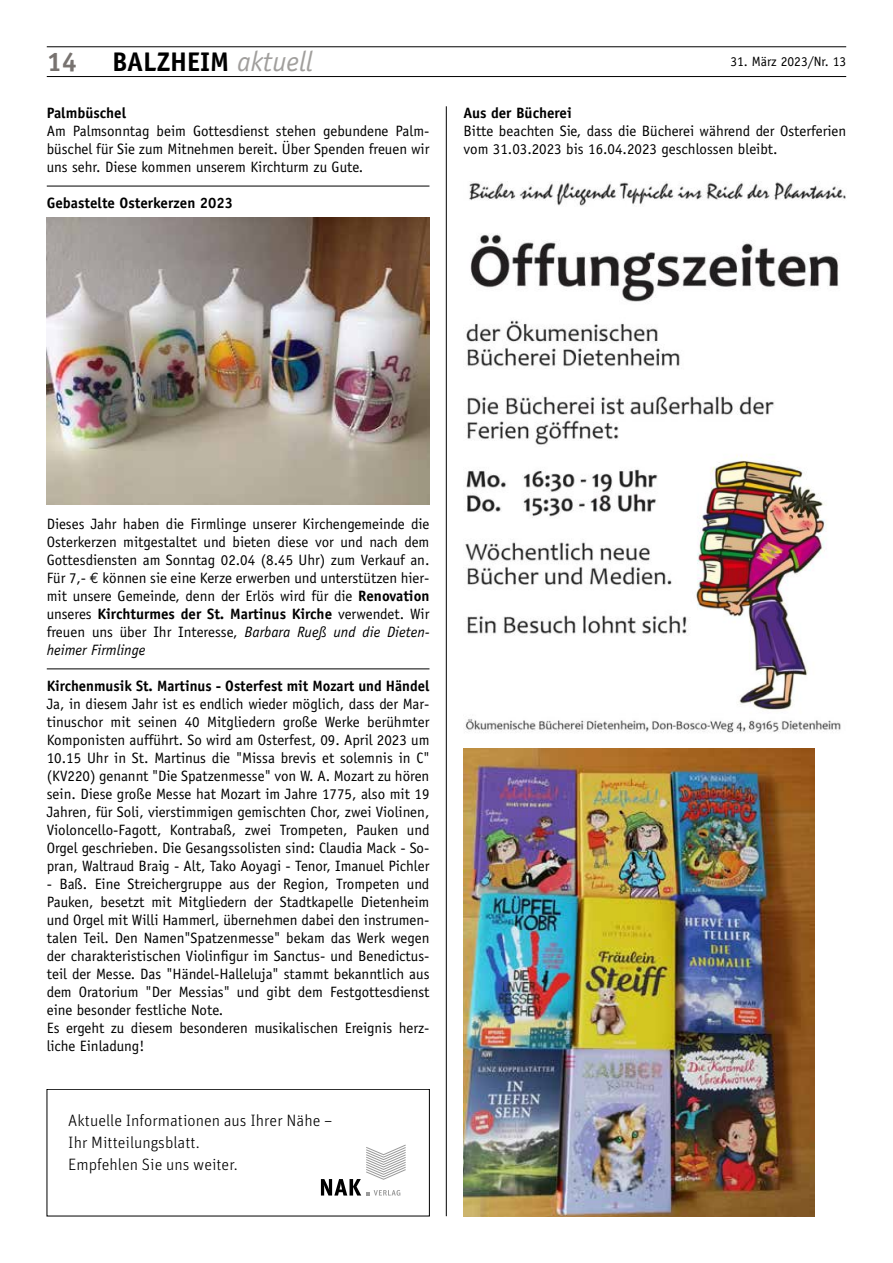
<style>
.page{position:relative;width:893px;height:1263px;background:#fff}
.page>*{position:absolute;margin:0;border:0;box-sizing:border-box;transform-origin:0 0}
.t1{font:700 27px "Officina Sans";color:#000}
.t2{font:700 27px "Officina Sans";color:#787370}
.t3{font:300 16.5px/22.4px "Unit Pro";color:#000}
.t4{font:15px/18px "Officina Sans";color:#000;text-align:justify}
.t5{font:700 15px "Officina Sans";color:#000}
.t6{font:13.5px "Officina Sans";color:#000}
.s1{font-weight:400;font-style:italic;font-size:28.35px;color:#a19f9d}
.s2{font-family:"Euro Mono"}
.s3{font-weight:700}
.s4{font-style:italic}
</style>
<div class="page">
<hr style="left:47px;top:76px;width:799px;height:1px;background:#000">
<hr style="left:47px;top:47px;width:799px;height:1px;background:#000">
<hr style="left:446px;top:106px;width:1px;height:1110px;background:#000">
<img style="left:464px;top:181px;width:382px;height:552px">
<img style="left:463px;top:749px;width:351px;height:467px">
<hr style="left:47px;top:186px;width:382px;height:1px;background:#000">
<hr style="left:47px;top:669px;width:382px;height:1px;background:#000">
<img style="left:47px;top:217px;width:382px;height:287px">
<svg style="left:321px;top:1144px;width:85px;height:51px"></svg>
<div style="left:47px;top:1089px;width:382px;height:127px;border:1px solid #000"></div>
<h1 class="t2" style="left:47px;top:45px;width:32px">14</h1>
<h1 class="t1" style="left:112px;top:45px;width:202px">BALZHEIM <span class="s1">aktuell</span></h1>
<p class="t6" style="left:730px;top:53px;width:117px">31. März 2023/Nr. 13</p>
<p class="t5" style="left:463px;top:104px;width:110px">Aus der Bücherei</p>
<p class="t4" style="left:463px;top:122px;width:384px">Bitte beachten Sie, dass die Bücherei während der Osterferien vom 31.03.2023 bis 16.04.2023 geschlossen bleibt.</p>
<p class="t5" style="left:47px;top:104px;width:81px">Palmbüschel</p>
<p class="t4" style="left:47px;top:122px;width:384px">Am Palmsonntag beim Gottesdienst stehen gebundene Palm&shy;büschel für Sie zum Mitnehmen bereit. Über Spenden freuen wir uns sehr. Diese kommen unserem Kirchturm zu Gute.</p>
<p class="t5" style="left:47px;top:194px;width:188px">Gebastelte Osterkerzen 2023</p>
<p class="t4" style="left:47px;top:515px;width:384px">Dieses Jahr haben die Firmlinge unserer Kirchengemeinde die Osterkerzen mitgestaltet und bieten diese vor und nach dem Gottesdiensten am Sonntag 02.04 (8.45 Uhr) zum Verkauf an.<br>Für 7,- <span class="s2">€</span> können sie eine Kerze erwerben und unterstützen hier&shy;mit unsere Gemeinde, denn der Erlös wird für die <span class="s3">Renovation </span>unseres <span class="s3">Kirchturmes der St. Martinus Kirche</span> verwendet. Wir freuen uns über Ihr Interesse, <span class="s4">Barbara Rueß und die Dieten&shy;heimer Firmlinge</span></p>
<p class="t5" style="left:47px;top:676px;width:384px">Kirchenmusik St. Martinus - Osterfest mit Mozart und Händel</p>
<p class="t4" style="left:47px;top:695px;width:384px">Ja, in diesem Jahr ist es endlich wieder möglich, dass der Mar&shy;tinuschor mit seinen 40 Mitgliedern große Werke berühmter Komponisten aufführt. So wird am Osterfest, 09. April 2023 um 10.15 Uhr in St. Martinus die "Missa brevis et solemnis in C" (KV220) genannt "Die Spatzenmesse" von W. A. Mozart zu hören sein. Diese große Messe hat Mozart im Jahre 1775, also mit 19<br>Jahren, für Soli, vierstimmigen gemischten Chor, zwei Violinen, Violoncello-Fagott, Kontrabaß, zwei Trompeten, Pauken und Orgel geschrieben. Die Gesangssolisten sind: Claudia Mack - So&shy;pran, Waltraud Braig - Alt, Tako Aoyagi - Tenor, Imanuel Pichler</p>
<p class="t4" style="left:47px;top:875px;width:384px;text-align:left">- Baß. Eine Streichergruppe aus der Region, Trompeten und Pauken, besetzt mit Mitgliedern der Stadtkapelle Dietenheim und Orgel mit Willi Hammerl, übernehmen dabei den instrumen&shy;talen Teil. Den Namen"Spatzenmesse" bekam das Werk wegen der charakteristischen Violinfigur im Sanctus- und Benedictus&shy;teil der Messe. Das "Händel-Halleluja" stammt bekanntlich aus dem Oratorium "Der Messias" und gibt dem Festgottesdienst eine besonder festliche Note.<br>Es ergeht zu diesem besonderen musikalischen Ereignis herz&shy;liche Einladung!</p>
<p class="t3" style="left:68px;top:1108px;width:266px">Aktuelle Informationen aus Ihrer Nähe –<br>Ihr Mitteilungsblatt.<br>Empfehlen Sie uns weiter.</p>
</div>
